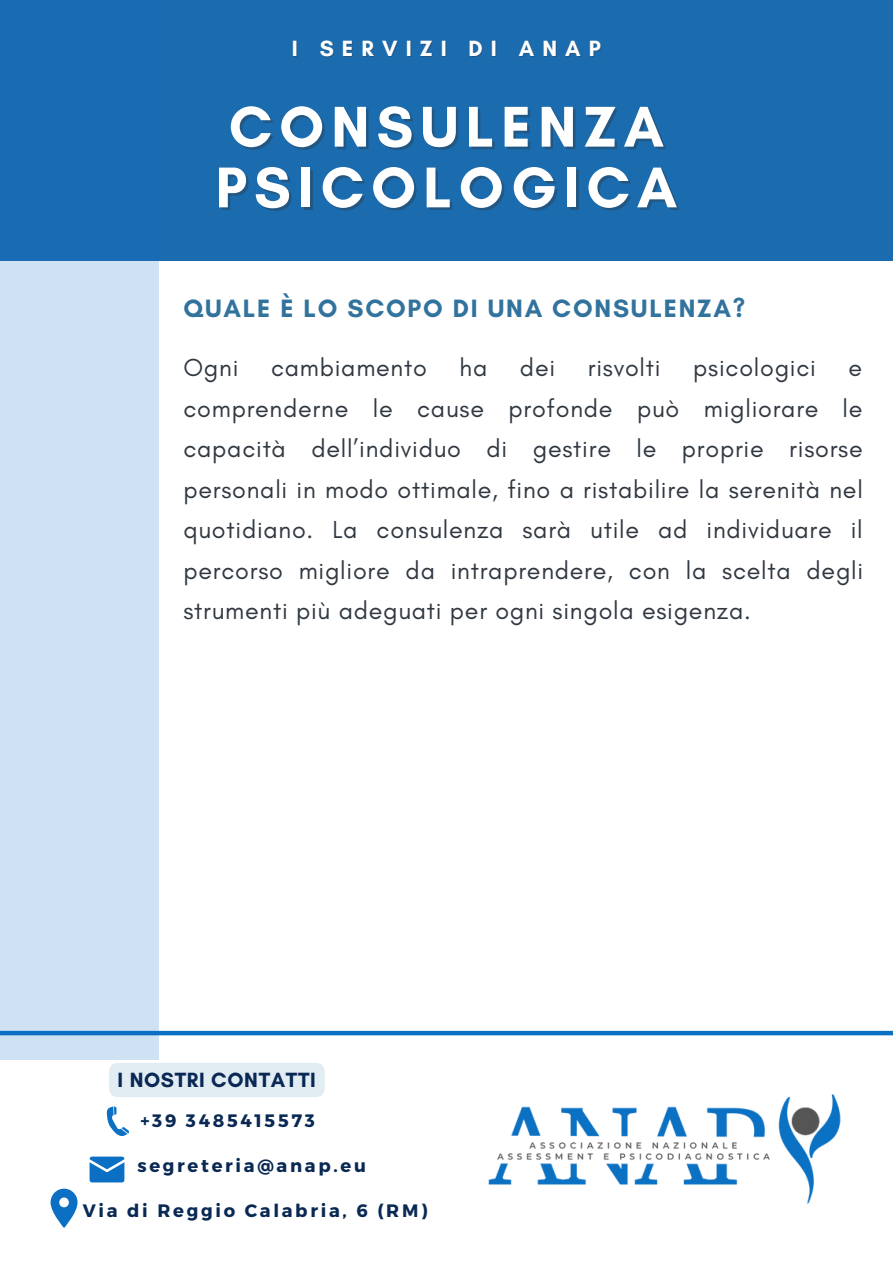
<style>
.page{position:relative;width:893px;height:1264px;background:#fff}
.page>*{position:absolute;margin:0;border:0;box-sizing:border-box;transform-origin:0 0}
.t1{font:700 58.5px/60.8px "Glacial Indifference";letter-spacing:.12em;color:#fff}
.t2{font:700 25.5px "Glacial Indifference";letter-spacing:.07em;color:#31739d}
.t3{font:25.05px/40.5px "Glacial Indifference";letter-spacing:.03em;color:#303841;text-align:justify}
.t4{font:700 22.5px "Glacial Indifference";letter-spacing:.36em;color:#fff}
.t5{font:700 21px "Glacial Indifference";letter-spacing:.03em;color:#092954}
.t6{font:700 18px "Montserrat";letter-spacing:.15em;color:#092954}
</style>
<div class="page">
<img style="left:488px;top:1094px;width:353px;height:110px">
<div style="left:0;top:0;width:892px;height:261px;background:#1b6caf"></div>
<div style="left:0;top:261px;width:159px;height:798px;background:#cee2f3"></div>
<svg style="left:107px;top:1106px;width:22px;height:30px"></svg>
<svg style="left:90px;top:1156px;width:34px;height:26px"></svg>
<svg style="left:51px;top:1188px;width:27px;height:39px"></svg>
<div style="left:0;top:1030px;width:892px;height:5px;background:#0b70c3"></div>
<div style="left:109px;top:1063px;width:216px;height:34px;background:#e2ecf3"></div>
<p class="t4" style="left:292px;top:35px;width:310px">I SERVIZI DI ANAP</p>
<h1 class="t1" style="left:215px;top:96px;width:463px">CONSULENZA<br>PSICOLOGICA</h1>
<p class="t2" style="left:183px;top:292px;width:563px">QUALE È LO SCOPO DI UNA CONSULENZA?</p>
<p class="t3" style="left:183px;top:347px;width:56px">Ogni</p>
<p class="t3" style="left:271px;top:347px;width:157px">cambiamento</p>
<p class="t3" style="left:459px;top:347px;width:29px">ha</p>
<p class="t3" style="left:520px;top:347px;width:37px">dei</p>
<p class="t3" style="left:587px;top:347px;width:74px">risvolti</p>
<p class="t3" style="left:693px;top:347px;width:124px">psicologici</p>
<p class="t3" style="left:183px;top:347px;width:681px;text-indent:665px">e comprenderne le cause profonde può migliorare le capacità dell’individuo di gestire le proprie risorse personali in modo ottimale, fino a ristabilire la serenità nel quotidiano. La consulenza sarà utile ad individuare il percorso migliore da intraprendere, con la scelta degli strumenti più adeguati per ogni singola esigenza.</p>
<p class="t5" style="left:118px;top:1067px;width:200px">I NOSTRI CONTATTI</p>
<p class="t6" style="left:140px;top:1108px;width:176px">+39 3485415573</p>
<p class="t6" style="left:137px;top:1153px;width:230px">segreteria@anap.eu</p>
<p class="t6" style="left:83px;top:1198px;width:346px">Via di Reggio Calabria, 6 (RM)</p>
</div>
